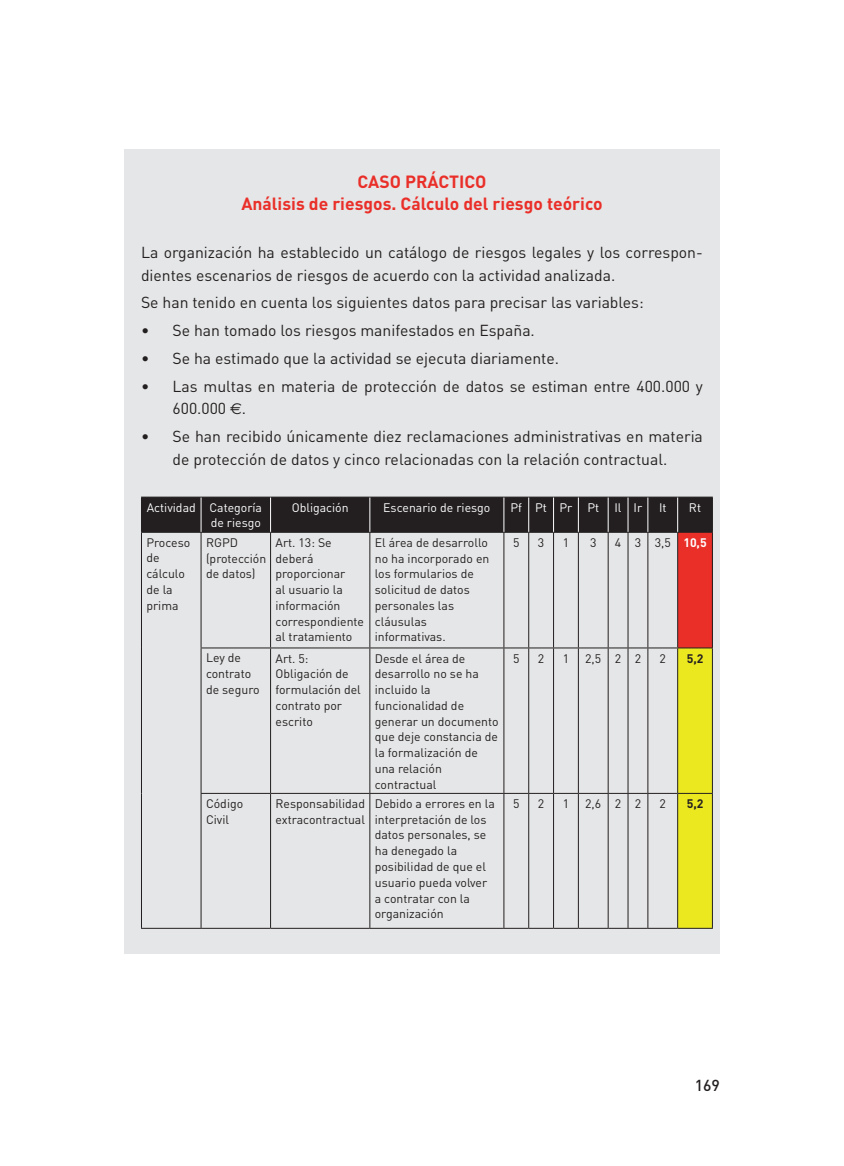
<style>
.page{position:relative;width:844px;height:1166px;background:#fff}
.page>*{position:absolute;margin:0;border:0;box-sizing:border-box;transform-origin:0 0}
.t1{font:700 17.5px/22.8px "DI Ng";color:#ea2f29;text-align:center}
.t2{font:15.75px/22.8px "DI Ng";color:#231f20}
.t3{font:500 15.75px "DI Ng";color:#231f20}
.t4{font:12.25px/15.8px "DI Ng";color:#231f20}
.t5{font:12.25px/15.8px "DI Ng";color:#fff;text-align:right}
.t6{font:700 12.25px "DI Ng";color:#231f20}
.s1{font-family:"Euro Sans"}
.s2{font-weight:700;color:#fff}
</style>
<div class="page">
<div style="left:124px;top:149px;width:595px;height:804px;background:#e5e6e7"></div>
<div style="left:677px;top:532px;width:35px;height:116px;background:#ea2f29"></div>
<div style="left:678px;top:648px;width:33px;height:280px;background:#ece820"></div>
<hr style="left:200px;top:533px;width:1px;height:114px;background:#231f20">
<hr style="left:270px;top:533px;width:1px;height:114px;background:#231f20">
<hr style="left:369px;top:533px;width:1px;height:114px;background:#231f20">
<hr style="left:503px;top:533px;width:1px;height:114px;background:#231f20">
<hr style="left:528px;top:533px;width:1px;height:114px;background:#231f20">
<hr style="left:553px;top:533px;width:1px;height:114px;background:#231f20">
<hr style="left:577px;top:533px;width:1px;height:114px;background:#231f20">
<hr style="left:607px;top:533px;width:1px;height:114px;background:#231f20">
<hr style="left:627px;top:533px;width:1px;height:114px;background:#231f20">
<hr style="left:647px;top:533px;width:1px;height:114px;background:#231f20">
<hr style="left:677px;top:533px;width:1px;height:114px;background:#231f20">
<hr style="left:200px;top:647px;width:70px;height:1px;background:#231f20">
<hr style="left:200px;top:648px;width:1px;height:145px;background:#231f20">
<hr style="left:270px;top:647px;width:100px;height:1px;background:#231f20">
<hr style="left:270px;top:648px;width:1px;height:145px;background:#231f20">
<hr style="left:370px;top:647px;width:133px;height:1px;background:#231f20">
<hr style="left:369px;top:648px;width:1px;height:145px;background:#231f20">
<hr style="left:503px;top:648px;width:1px;height:145px;background:#231f20">
<hr style="left:528px;top:648px;width:1px;height:145px;background:#231f20">
<svg style="left:504px;top:647px;width:74px;height:1px"></svg>
<hr style="left:553px;top:648px;width:1px;height:145px;background:#231f20">
<hr style="left:578px;top:647px;width:30px;height:1px;background:#231f20">
<hr style="left:577px;top:648px;width:1px;height:145px;background:#231f20">
<hr style="left:607px;top:648px;width:1px;height:145px;background:#231f20">
<svg style="left:608px;top:647px;width:39px;height:1px"></svg>
<hr style="left:627px;top:648px;width:1px;height:145px;background:#231f20">
<hr style="left:647px;top:647px;width:30px;height:1px;background:#231f20">
<hr style="left:647px;top:648px;width:1px;height:145px;background:#231f20">
<hr style="left:677px;top:647px;width:35px;height:1px;background:#231f20">
<hr style="left:677px;top:648px;width:1px;height:145px;background:#231f20">
<hr style="left:200px;top:793px;width:70px;height:1px;background:#231f20">
<hr style="left:200px;top:794px;width:1px;height:134px;background:#231f20">
<hr style="left:270px;top:793px;width:100px;height:1px;background:#231f20">
<hr style="left:270px;top:794px;width:1px;height:134px;background:#231f20">
<hr style="left:370px;top:793px;width:133px;height:1px;background:#231f20">
<hr style="left:369px;top:794px;width:1px;height:134px;background:#231f20">
<hr style="left:503px;top:794px;width:1px;height:134px;background:#231f20">
<hr style="left:528px;top:794px;width:1px;height:134px;background:#231f20">
<svg style="left:504px;top:793px;width:74px;height:1px"></svg>
<hr style="left:553px;top:794px;width:1px;height:134px;background:#231f20">
<hr style="left:578px;top:793px;width:30px;height:1px;background:#231f20">
<hr style="left:577px;top:794px;width:1px;height:134px;background:#231f20">
<hr style="left:607px;top:794px;width:1px;height:134px;background:#231f20">
<svg style="left:608px;top:793px;width:39px;height:1px"></svg>
<hr style="left:627px;top:794px;width:1px;height:134px;background:#231f20">
<hr style="left:647px;top:793px;width:30px;height:1px;background:#231f20">
<hr style="left:647px;top:794px;width:1px;height:134px;background:#231f20">
<hr style="left:677px;top:793px;width:35px;height:1px;background:#231f20">
<hr style="left:677px;top:794px;width:1px;height:134px;background:#231f20">
<div style="left:141px;top:497px;width:571px;height:36px;background:#231f20"></div>
<hr style="left:647px;top:497px;width:30px;height:1px;background:#231f20">
<hr style="left:677px;top:497px;width:35px;height:1px;background:#231f20">
<hr style="left:711px;top:497px;width:1px;height:35px;background:#231f20">
<hr style="left:141px;top:533px;width:1px;height:115px;background:#231f20">
<hr style="left:711px;top:533px;width:1px;height:114px;background:#231f20">
<hr style="left:141px;top:648px;width:1px;height:145px;background:#231f20">
<hr style="left:711px;top:648px;width:1px;height:145px;background:#231f20">
<hr style="left:141px;top:793px;width:1px;height:135px;background:#231f20">
<hr style="left:711px;top:794px;width:1px;height:134px;background:#231f20">
<hr style="left:141px;top:928px;width:60px;height:1px;background:#231f20">
<hr style="left:201px;top:928px;width:69px;height:1px;background:#231f20">
<hr style="left:270px;top:928px;width:100px;height:1px;background:#231f20">
<hr style="left:370px;top:928px;width:133px;height:1px;background:#231f20">
<svg style="left:504px;top:928px;width:74px;height:1px"></svg>
<hr style="left:578px;top:928px;width:30px;height:1px;background:#231f20">
<svg style="left:608px;top:928px;width:39px;height:1px"></svg>
<hr style="left:647px;top:928px;width:30px;height:1px;background:#231f20">
<hr style="left:677px;top:928px;width:35px;height:1px;background:#231f20">
<hr style="left:200px;top:497px;width:1px;height:35px;background:#fff">
<hr style="left:270px;top:497px;width:1px;height:35px;background:#fff">
<hr style="left:369px;top:497px;width:1px;height:35px;background:#fff">
<hr style="left:503px;top:497px;width:1px;height:35px;background:#fff">
<hr style="left:528px;top:497px;width:1px;height:35px;background:#fff">
<hr style="left:553px;top:497px;width:1px;height:35px;background:#fff">
<hr style="left:577px;top:497px;width:1px;height:35px;background:#fff">
<hr style="left:607px;top:497px;width:1px;height:35px;background:#fff">
<hr style="left:627px;top:497px;width:1px;height:35px;background:#fff">
<hr style="left:647px;top:497px;width:1px;height:35px;background:#fff">
<hr style="left:677px;top:497px;width:1px;height:35px;background:#fff">
<h1 class="t1" style="left:241px;top:169px;width:362px">CASO PRÁCTICO<br>Análisis de riesgos. Cálculo del riesgo teórico</h1>
<p class="t2" style="left:141px;top:241px;width:563px">La organización ha establecido un catálogo de riesgos legales y los correspon&shy;dientes escenarios de riesgos de acuerdo con la actividad analizada.</p>
<p class="t2" style="left:141px;top:291px;width:504px">Se han tenido en cuenta los siguientes datos para precisar las variables:</p>
<p class="t2" style="left:141px;top:319px;width:395px">• Se han tomado los riesgos manifestados en España.</p>
<p class="t2" style="left:141px;top:346px;width:419px">• Se ha estimado que la actividad se ejecuta diariamente.</p>
<p class="t2" style="left:172px;top:374px;width:532px;text-indent:-32px">• Las multas en materia de protección de datos se estiman entre 400.000 y<br>600.000 <span class="s1">€</span>.</p>
<p class="t2" style="left:141px;top:425px;width:563px;text-align:center">• Se han recibido únicamente diez reclamaciones administrativas en materia de protección de datos y cinco relacionadas con la relación contractual.</p>
<p class="t5" style="left:147px;top:499px;width:117px">Actividad Categoría de riesgo</p>
<p class="t5" style="left:291px;top:499px;width:58px">Obligación</p>
<p class="t5" style="left:383px;top:499px;width:109px">Escenario de riesgo</p>
<p class="t5" style="left:510px;top:499px;width:90px">Pf Pt Pr Pt</p>
<p class="t5" style="left:614px;top:499px;width:29px">Il Ir</p>
<p class="t5" style="left:658px;top:499px;width:9px">It</p>
<p class="t5" style="left:688px;top:499px;width:14px">Rt</p>
<p class="t4" style="left:146px;top:534px;width:45px">Proceso de cálculo de la prima</p>
<p class="t4" style="left:206px;top:534px;width:62px">RGPD (protección de datos)</p>
<p class="t4" style="left:275px;top:534px;width:90px">Art. 13: Se deberá proporcionar<br>al usuario la información correspondiente al tratamiento</p>
<p class="t4" style="left:375px;top:534px;width:116px">El área de desarrollo no ha incorporado en los formularios de solicitud de datos personales las cláusulas informativas.</p>
<p class="t4" style="left:513px;top:534px;width:8px">5</p>
<p class="t4" style="left:537px;top:534px;width:8px">3</p>
<p class="t4" style="left:562px;top:534px;width:8px">1</p>
<p class="t4" style="left:590px;top:534px;width:8px">3</p>
<p class="t4" style="left:614px;top:534px;width:93px">4 3 3,5 <span class="s2">10,5</span></p>
<p class="t4" style="left:206px;top:650px;width:55px">Ley de contrato de seguro</p>
<p class="t4" style="left:275px;top:650px;width:87px">Art. 5:<br>Obligación de formulación del contrato por escrito</p>
<p class="t4" style="left:375px;top:650px;width:125px">Desde el área de desarrollo no se ha incluido la funcionalidad de generar un documento que deje constancia de la formalización de una relación contractual</p>
<p class="t4" style="left:513px;top:650px;width:8px">5</p>
<p class="t4" style="left:537px;top:650px;width:8px">2</p>
<p class="t4" style="left:562px;top:650px;width:8px">1</p>
<p class="t4" style="left:585px;top:650px;width:57px">2,5 2 2</p>
<p class="t4" style="left:659px;top:650px;width:8px">2</p>
<p class="t6" style="left:686px;top:650px;width:18px">5,2</p>
<p class="t4" style="left:206px;top:795px;width:39px">Código<br>Civil</p>
<p class="t4" style="left:275px;top:795px;width:91px">Responsabilidad extracontractual</p>
<p class="t4" style="left:375px;top:795px;width:121px">Debido a errores en la interpretación de los datos personales, se ha denegado la posibilidad de que el usuario pueda volver a contratar con la organización</p>
<p class="t4" style="left:513px;top:795px;width:8px">5</p>
<p class="t4" style="left:537px;top:795px;width:8px">2</p>
<p class="t4" style="left:562px;top:795px;width:8px">1</p>
<p class="t4" style="left:585px;top:795px;width:57px">2,6 2 2</p>
<p class="t4" style="left:659px;top:795px;width:8px">2</p>
<p class="t6" style="left:686px;top:796px;width:18px">5,2</p>
<p class="t3" style="left:694px;top:1075px;width:27px">169</p>
</div>
